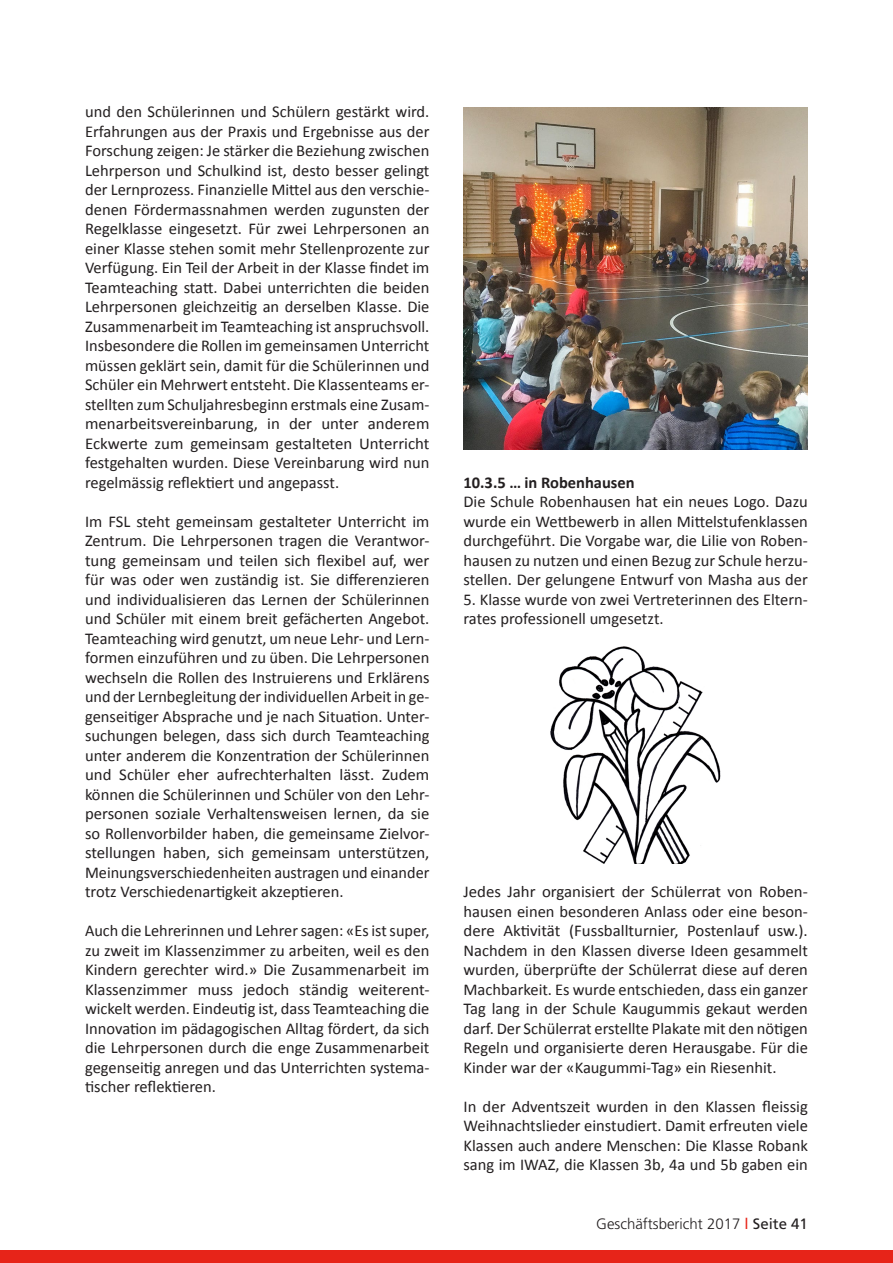
<style>
.page{position:relative;width:893px;height:1263px;background:#fff}
.page>*{position:absolute;margin:0;border:0;box-sizing:border-box;transform-origin:0 0}
.t1{font:16.5px/19.5px "Calibri";color:#231f20;text-align:justify}
.t2{font:700 16.5px "Calibri";color:#231f20}
.t3{font:300 15px "Frutiger LT Std";color:#231f20}
.s1{font-weight:400;color:#e72419}
.s2{font-weight:400}
</style>
<div class="page">
<div style="left:0;top:1250px;width:893px;height:13px;background:#e72419"></div>
<img style="left:463px;top:107px;width:345px;height:342px">
<img style="left:551px;top:646px;width:170px;height:218px">
<p class="t1" style="left:85px;top:102px;width:346px">und den Schülerinnen und Schülern gestärkt wird.<br>Erfahrungen aus der Praxis und Ergebnisse aus der Forschung zeigen: Je stärker die Beziehung zwischen Lehrperson und Schulkind ist, desto besser gelingt der Lernprozess. Finanzielle Mittel aus den verschie&shy;denen Fördermassnahmen werden zugunsten der Regelklasse eingesetzt. Für zwei Lehrpersonen an einer Klasse stehen somit mehr Stellenprozente zur Verfügung. Ein Teil der Arbeit in der Klasse findet im Teamteaching statt. Dabei unterrichten die beiden Lehrpersonen gleichzeitig an derselben Klasse. Die Zusammenarbeit im Teamteaching ist anspruchsvoll.<br>Insbesondere die Rollen im gemeinsamen Unterricht müssen geklärt sein, damit für die Schülerinnen und Schüler ein Mehrwert entsteht. Die Klassenteams er&shy;stellten zum Schuljahresbeginn erstmals eine Zusam&shy;menarbeitsvereinbarung, in der unter anderem Eckwerte zum gemeinsam gestalteten Unterricht festgehalten wurden. Diese Vereinbarung wird nun regelmässig reflektiert und angepasst.</p>
<p class="t1" style="left:85px;top:512px;width:346px">Im FSL steht gemeinsam gestalteter Unterricht im Zentrum. Die Lehrpersonen tragen die Verantwor&shy;tung gemeinsam und teilen sich flexibel auf, wer für was oder wen zuständig ist. Sie differenzieren und individualisieren das Lernen der Schülerinnen und Schüler mit einem breit gefächerten Angebot.<br>Teamteaching wird genutzt, um neue Lehr- und Lern&shy;formen einzuführen und zu üben. Die Lehrpersonen wechseln die Rollen des Instruierens und Erklärens und der Lernbegleitung der individuellen Arbeit in ge&shy;genseitiger Absprache und je nach Situation. Unter&shy;suchungen belegen, dass sich durch Teamteaching unter anderem die Konzentration der Schülerinnen und Schüler eher aufrechterhalten lässt. Zudem können die Schülerinnen und Schüler von den Lehr&shy;personen soziale Verhaltensweisen lernen, da sie so Rollenvorbilder haben, die gemeinsame Zielvor&shy;stellungen haben, sich gemeinsam unterstützen, Meinungsverschiedenheiten austragen und einander trotz Verschiedenartigkeit akzeptieren.</p>
<p class="t1" style="left:85px;top:921px;width:346px">Auch die Lehrerinnen und Lehrer sagen: «Es ist super, zu zweit im Klassenzimmer zu arbeiten, weil es den Kindern gerechter wird.» Die Zusammenarbeit im Klassenzimmer muss jedoch ständig weiterent&shy;wickelt werden. Eindeutig ist, dass Teamteaching die Innovation im pädagogischen Alltag fördert, da sich die Lehrpersonen durch die enge Zusammenarbeit gegenseitig anregen und das Unterrichten systema&shy;tischer reflektieren.</p>
<p class="t2" style="left:463px;top:472px;width:173px">10.3.5 … in Robenhausen</p>
<p class="t1" style="left:463px;top:492px;width:346px">Die Schule Robenhausen hat ein neues Logo. Dazu wurde ein Wettbewerb in allen Mittelstufenklassen durchgeführt. Die Vorgabe war, die Lilie von Roben&shy;hausen zu nutzen und einen Bezug zur Schule herzu&shy;stellen. Der gelungene Entwurf von Masha aus der</p>
<p class="t1" style="left:463px;top:590px;width:346px">5. Klasse wurde von zwei Vertreterinnen des Eltern&shy;rates professionell umgesetzt.</p>
<p class="t1" style="left:463px;top:882px;width:346px">Jedes Jahr organisiert der Schülerrat von Roben&shy;hausen einen besonderen Anlass oder eine beson&shy;dere Aktivität (Fussballturnier, Postenlauf usw.).<br>Nachdem in den Klassen diverse Ideen gesammelt wurden, überprüfte der Schülerrat diese auf deren Machbarkeit. Es wurde entschieden, dass ein ganzer Tag lang in der Schule Kaugummis gekaut werden darf. Der Schülerrat erstellte Plakate mit den nötigen Regeln und organisierte deren Herausgabe. Für die Kinder war der «Kaugummi-Tag» ein Riesenhit.</p>
<p class="t1" style="left:463px;top:1097px;width:346px">In der Adventszeit wurden in den Klassen fleissig Weihnachtslieder einstudiert. Damit erfreuten viele Klassen auch andere Menschen: Die Klasse Robank sang im IWAZ, die Klassen 3b, 4a und 5b gaben ein</p>
<p class="t3" style="left:596px;top:1215px;width:213px">Geschäftsbericht 2017 <span class="s1">l</span> <span class="s2">Seite 41</span></p>
</div>
